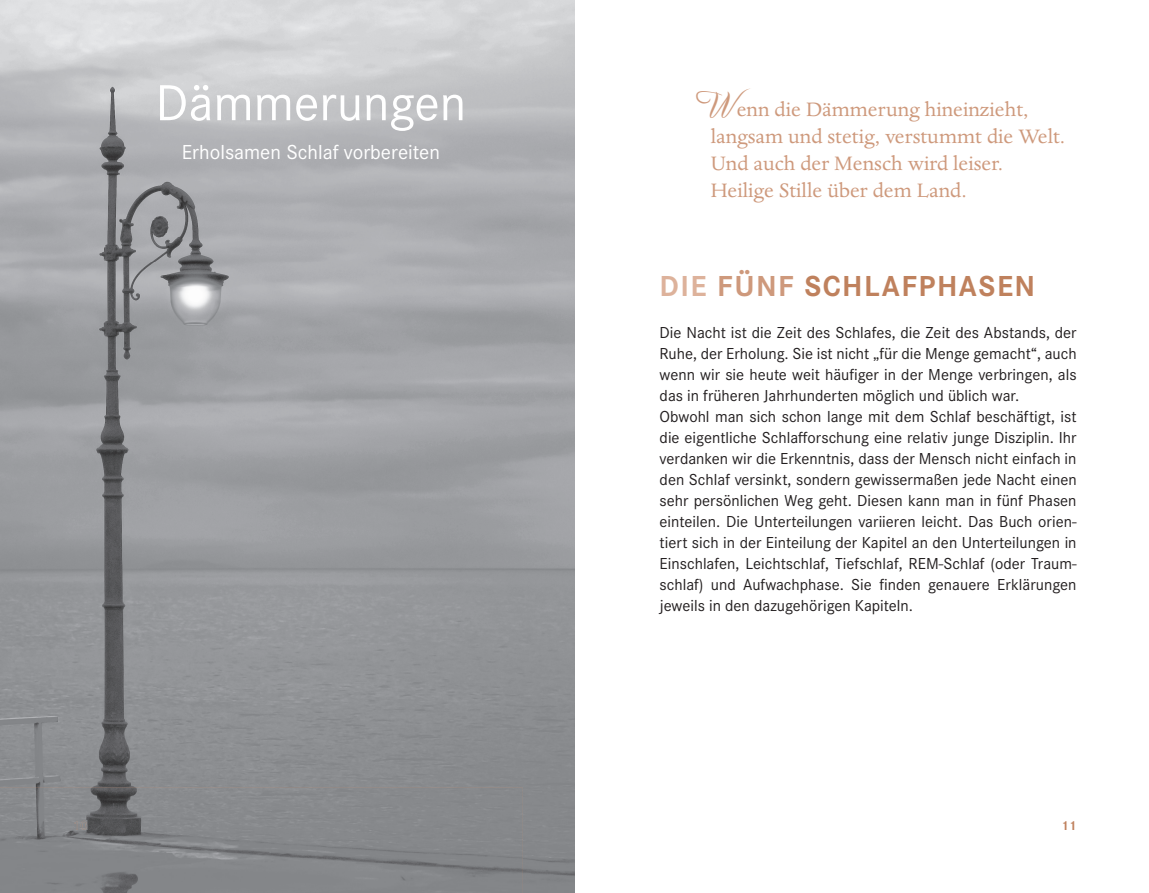
<style>
.page{position:relative;width:1149px;height:893px;background:#fff}
.page>*{position:absolute;margin:0;border:0;box-sizing:border-box;transform-origin:0 0}
.t1{font:52.5px "Corporate S";color:#fff}
.t2{font:700 30px "Corporate S";letter-spacing:.05em;color:#bf815d}
.t3{font:22.5px/27px "Dante";color:#ce997c}
.t4{font:21px "Corporate S";color:#fff}
.t5{font:16.5px/21px "Corporate S";color:#231f20}
.t6{font:700 13.5px "Corporate S";color:#bf815d}
.s1{font-family:"Freebooter Script";font-size:34.5px}
.s2{color:#ddb29b}
.s3{color:#ce997c}
</style>
<div class="page">
<img style="left:0;top:0;width:574px;height:893px">
<img style="left:261px;top:0;width:261px;height:788px">
<img style="left:0;top:788px;width:522px;height:105px">
<svg style="left:75px;top:821px;width:12px;height:9px"></svg>
<h1 class="t1" style="left:155px;top:68px;width:312px">Dämmerungen</h1>
<p class="t4" style="left:182px;top:138px;width:260px">Erholsamen Schlaf vorbereiten</p>
<h3 class="t3" style="left:710px;top:96px;width:356px"><span class="s1">W</span>enn die Dämmerung hineinzieht, langsam und stetig, verstummt die Welt.<br>Und auch der Mensch wird leiser.<br>Heilige Stille über dem Land.</h3>
<h2 class="t2" style="left:659px;top:265px;width:377px"><span class="s2">DIE</span> <span class="s3">FÜNF</span> SCHLAFPHASEN</h2>
<p class="t5" style="left:659px;top:321px;width:418px">Die Nacht ist die Zeit des Schlafes, die Zeit des Abstands, der Ruhe, der Erholung. Sie ist nicht „für die Menge gemacht“, auch wenn wir sie heute weit häufiger in der Menge verbringen, als das in früheren Jahrhunderten möglich und üblich war.<br>Obwohl man sich schon lange mit dem Schlaf beschäftigt, ist die eigentliche Schlafforschung eine relativ junge Disziplin. Ihr verdanken wir die Erkenntnis, dass der Mensch nicht einfach in den Schlaf versinkt, sondern gewissermaßen jede Nacht einen sehr persönlichen Weg geht. Diesen kann man in fünf Phasen einteilen. Die Unterteilungen variieren leicht. Das Buch orien&shy;tiert sich in der Einteilung der Kapitel an den Unterteilungen in Einschlafen, Leichtschlaf, Tiefschlaf, REM-Schlaf (oder Traum&shy;schlaf) und Aufwachphase. Sie finden genauere Erklärungen jeweils in den dazugehörigen Kapiteln.</p>
<p class="t6" style="left:1060px;top:816px;width:17px">11</p>
</div>
